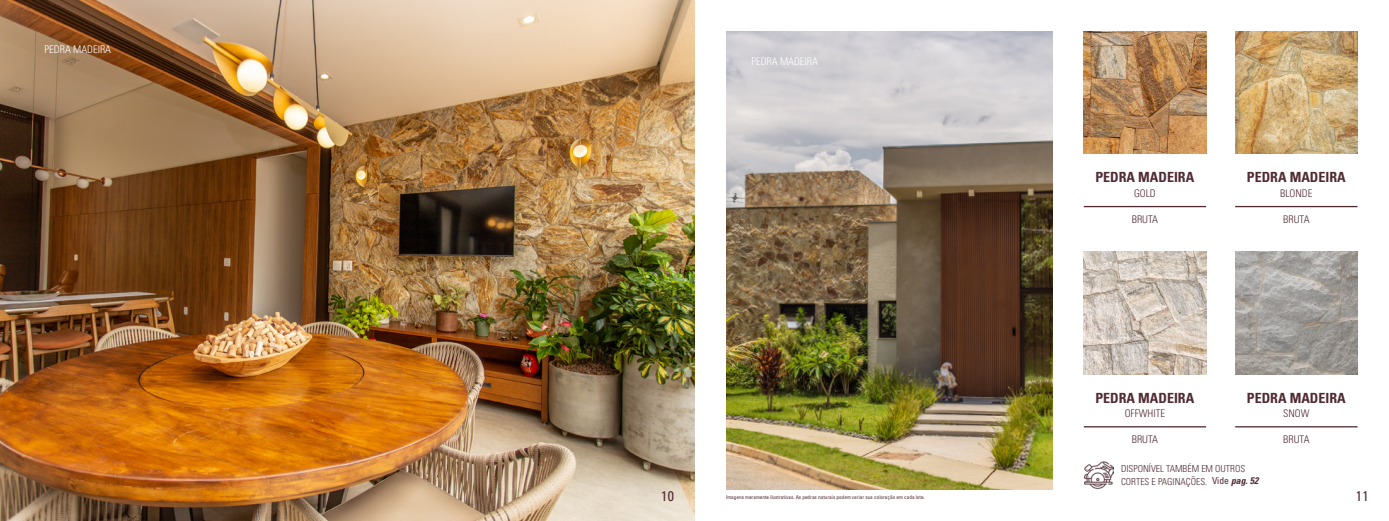
<style>
.page{position:relative;width:1389px;height:521px;background:#fff}
.page>*{position:absolute;margin:0;border:0;box-sizing:border-box;transform-origin:0 0}
.t1{font:700 condensed 14px "Univers";color:#502b33}
.t2{font:condensed 14px "Univers";color:#502b33}
.t3{font:300 condensed 10.5px "Univers";color:#502b33}
.t4{font:300 condensed 10.5px "Univers";color:#fff}
.t5{font:300 condensed 9.62px/12.2px "Univers";color:#502b33}
.t6{font:condensed 5.25px "Univers";color:#502b33}
.s1{font-weight:400}
.s2{font-weight:700;font-style:italic}
</style>
<div class="page">
<img style="left:0;top:0;width:694px;height:521px">
<img style="left:726px;top:32px;width:326px;height:457px">
<img style="left:1084px;top:32px;width:122px;height:122px">
<img style="left:1084px;top:252px;width:122px;height:122px">
<img style="left:1235px;top:32px;width:122px;height:122px">
<img style="left:1235px;top:252px;width:122px;height:122px">
<hr style="left:1084px;top:206px;width:122px;height:1px;background:#502b33">
<hr style="left:1084px;top:426px;width:122px;height:1px;background:#502b33">
<hr style="left:1235px;top:206px;width:122px;height:1px;background:#502b33">
<hr style="left:1235px;top:426px;width:122px;height:1px;background:#502b33">
<img style="left:1084px;top:461px;width:29px;height:28px">
<h2 class="t4" style="left:45px;top:43px;width:68px">PEDRA MADEIRA</h2>
<h2 class="t4" style="left:751px;top:55px;width:68px">PEDRA MADEIRA</h2>
<h1 class="t2" style="left:661px;top:487px;width:14px">10</h1>
<p class="t6" style="left:726px;top:494px;width:200px">Imagens meramente ilustrativas. As pedras naturais podem variar sua coloração em cada lote.</p>
<h1 class="t1" style="left:1096px;top:169px;width:100px">PEDRA MADEIRA</h1>
<h1 class="t1" style="left:1247px;top:169px;width:100px">PEDRA MADEIRA</h1>
<h2 class="t3" style="left:1134px;top:187px;width:23px">GOLD</h2>
<h2 class="t3" style="left:1280px;top:187px;width:34px">BLONDE</h2>
<h2 class="t3" style="left:1132px;top:213px;width:28px">BRUTA</h2>
<h2 class="t3" style="left:1283px;top:213px;width:28px">BRUTA</h2>
<h1 class="t1" style="left:1096px;top:389px;width:100px">PEDRA MADEIRA</h1>
<h1 class="t1" style="left:1247px;top:389px;width:100px">PEDRA MADEIRA</h1>
<h2 class="t3" style="left:1125px;top:407px;width:42px">OFFWHITE</h2>
<h2 class="t3" style="left:1283px;top:407px;width:28px">SNOW</h2>
<h2 class="t3" style="left:1132px;top:433px;width:28px">BRUTA</h2>
<h2 class="t3" style="left:1283px;top:433px;width:28px">BRUTA</h2>
<h3 class="t5" style="left:1121px;top:463px;width:139px">DISPONÍVEL TAMBÉM EM OUTROS<br>CORTES E PAGINAÇÕES. <span class="s1">Vide</span> <span class="s2">pag. 52</span></h3>
<h1 class="t2" style="left:1356px;top:487px;width:14px">11</h1>
</div>
